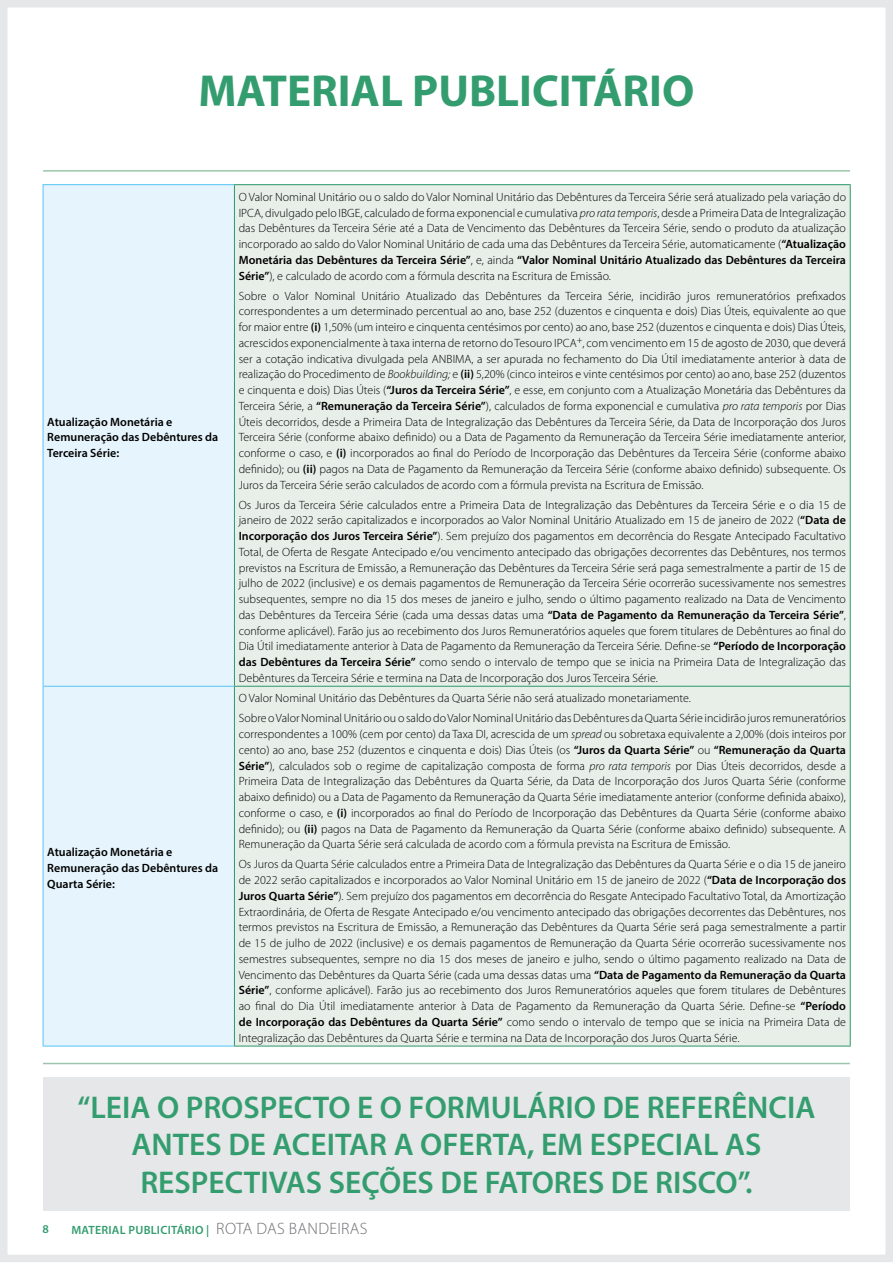
<style>
.page{position:relative;width:893px;height:1263px;background:#fff}
.page>*{position:absolute;margin:0;border:0;box-sizing:border-box;transform-origin:0 0}
.t1{font:700 45px "Myriad Pro";color:#349d6f}
.t2{font:600 31.5px/37.8px "Myriad Pro";color:#349d6f;text-align:center}
.t3{font:300 12px/15.8px "Myriad Pro";color:#000;text-align:justify}
.t4{font:600 12px/15.8px "Myriad Pro";color:#000}
.t5{font:600 12px "Myriad Pro";letter-spacing:.02em;color:#349d6f}
.s1{font-style:italic}
.s2{font-weight:600}
.s3{font-weight:300;font-size:16.5px;color:#6d6e71}
</style>
<div class="page">
<div style="left:0;top:0;width:893px;height:1262px;border:8px solid #e6e7e8"></div>
<hr style="left:43px;top:1063px;width:807px;height:1px;background:#9ec5ac">
<hr style="left:43px;top:170px;width:807px;height:2px;background:#9ec5ac">
<div style="left:43px;top:1076px;width:807px;height:134px;background:#e6e7e8"></div>
<div style="left:44px;top:185px;width:190px;height:860px;background:#e6f5fd"></div>
<div style="left:235px;top:185px;width:615px;height:860px;background:#e8efe9"></div>
<hr style="left:43px;top:184px;width:191px;height:1px;background:#5cc7f3">
<hr style="left:43px;top:185px;width:1px;height:501px;background:#5cc7f3">
<hr style="left:43px;top:686px;width:191px;height:1px;background:#5cc7f3">
<hr style="left:43px;top:687px;width:1px;height:358px;background:#5cc7f3">
<hr style="left:43px;top:1045px;width:191px;height:1px;background:#5cc7f3">
<hr style="left:234px;top:184px;width:617px;height:1px;background:#349d6f">
<hr style="left:234px;top:185px;width:1px;height:501px;background:#349d6f">
<hr style="left:850px;top:185px;width:1px;height:501px;background:#349d6f">
<hr style="left:234px;top:686px;width:617px;height:1px;background:#349d6f">
<hr style="left:234px;top:687px;width:1px;height:358px;background:#349d6f">
<hr style="left:850px;top:687px;width:1px;height:358px;background:#349d6f">
<hr style="left:234px;top:1045px;width:617px;height:1px;background:#349d6f">
<h1 class="t1" style="left:199px;top:62px;width:497px">MATERIAL PUBLICITÁRIO</h1>
<p class="t4" style="left:47px;top:413px;width:173px">Atualização Monetária e<br>Remuneração das Debêntures da<br>Terceira Série:</p>
<p class="t4" style="left:47px;top:844px;width:173px">Atualização Monetária e<br>Remuneração das Debêntures da<br>Quarta Série:</p>
<p class="t3" style="left:239px;top:189px;width:609px">O Valor Nominal Unitário ou o saldo do Valor Nominal Unitário das Debêntures da Terceira Série será atualizado pela variação do IPCA, divulgado pelo IBGE, calculado de forma exponencial e cumulativa <span class="s1">pro rata temporis</span>, desde a Primeira Data de Integralização das Debêntures da Terceira Série até a Data de Vencimento das Debêntures da Terceira Série, sendo o produto da atualização incorporado ao saldo do Valor Nominal Unitário de cada uma das Debêntures da Terceira Série, automaticamente (<span class="s2">“Atualização Monetária das Debêntures da Terceira Série”</span>, e, ainda <span class="s2">“Valor Nominal Unitário Atualizado das Debêntures da Terceira Série”</span>), e calculado de acordo com a fórmula descrita na Escritura de Emissão.</p>
<p class="t3" style="left:239px;top:288px;width:609px">Sobre o Valor Nominal Unitário Atualizado das Debêntures da Terceira Série, incidirão juros remuneratórios prefixados correspondentes a um determinado percentual ao ano, base 252 (duzentos e cinquenta e dois) Dias Úteis, equivalente ao que for maior entre <span class="s2">(i)</span> 1,50% (um inteiro e cinquenta centésimos por cento) ao ano, base 252 (duzentos e cinquenta e dois) Dias Úteis, acrescidos exponencialmente à taxa interna de retorno do Tesouro IPCA<sup>+</sup>, com vencimento em 15 de agosto de 2030, que deverá ser a cotação indicativa divulgada pela ANBIMA, a ser apurada no fechamento do Dia Útil imediatamente anterior à data de realização do Procedimento de <span class="s1">Bookbuilding;</span> e <span class="s2">(ii)</span> 5,20% (cinco inteiros e vinte centésimos por cento) ao ano, base 252 (duzentos e cinquenta e dois) Dias Úteis (<span class="s2">“Juros da Terceira Série”</span>, e esse, em conjunto com a Atualização Monetária das Debêntures da Terceira Série, a <span class="s2">“Remuneração da Terceira Série”</span>), calculados de forma exponencial e cumulativa <span class="s1">pro rata temporis</span> por Dias Úteis decorridos, desde a Primeira Data de Integralização das Debêntures da Terceira Série, da Data de Incorporação dos Juros Terceira Série (conforme abaixo definido) ou a Data de Pagamento da Remuneração da Terceira Série imediatamente anterior, conforme o caso, e <span class="s2">(i)</span> incorporados ao final do Período de Incorporação das Debêntures da Terceira Série (conforme abaixo definido); ou <span class="s2">(ii)</span> pagos na Data de Pagamento da Remuneração da Terceira Série (conforme abaixo definido) subsequente. Os Juros da Terceira Série serão calculados de acordo com a fórmula prevista na Escritura de Emissão.</p>
<p class="t3" style="left:239px;top:497px;width:609px">Os Juros da Terceira Série calculados entre a Primeira Data de Integralização das Debêntures da Terceira Série e o dia 15 de janeiro de 2022 serão capitalizados e incorporados ao Valor Nominal Unitário Atualizado em 15 de janeiro de 2022 (<span class="s2">“Data de Incorporação dos Juros Terceira Série”</span>). Sem prejuízo dos pagamentos em decorrência do Resgate Antecipado Facultativo Total, de Oferta de Resgate Antecipado e/ou vencimento antecipado das obrigações decorrentes das Debêntures, nos termos previstos na Escritura de Emissão, a Remuneração das Debêntures da Terceira Série será paga semestralmente a partir de 15 de julho de 2022 (inclusive) e os demais pagamentos de Remuneração da Terceira Série ocorrerão sucessivamente nos semestres subsequentes, sempre no dia 15 dos meses de janeiro e julho, sendo o último pagamento realizado na Data de Vencimento das Debêntures da Terceira Série (cada uma dessas datas uma <span class="s2">“Data de Pagamento da Remuneração da Terceira Série”</span>, conforme aplicável). Farão jus ao recebimento dos Juros Remuneratórios aqueles que forem titulares de Debêntures ao final do Dia Útil imediatamente anterior à Data de Pagamento da Remuneração da Terceira Série. Define-se <span class="s2">“Período de Incorporação das Debêntures da Terceira Série”</span> como sendo o intervalo de tempo que se inicia na Primeira Data de Integralização das Debêntures da Terceira Série e termina na Data de Incorporação dos Juros Terceira Série.</p>
<p class="t3" style="left:239px;top:689px;width:609px;line-height:20px">O Valor Nominal Unitário das Debêntures da Quarta Série não será atualizado monetariamente.<br>Sobre o Valor Nominal Unitário ou o saldo do Valor Nominal Unitário das Debêntures da Quarta Série incidirão juros remuneratórios</p>
<p class="t3" style="left:239px;top:726px;width:609px">correspondentes a 100% (cem por cento) da Taxa DI, acrescida de um <span class="s1">spread</span> ou sobretaxa equivalente a 2,00% (dois inteiros por cento) ao ano, base 252 (duzentos e cinquenta e dois) Dias Úteis (os <span class="s2">“Juros da Quarta Série”</span> ou <span class="s2">“Remuneração da Quarta Série”</span>), calculados sob o regime de capitalização composta de forma <span class="s1">pro rata temporis</span> por Dias Úteis decorridos, desde a Primeira Data de Integralização das Debêntures da Quarta Série, da Data de Incorporação dos Juros Quarta Série (conforme abaixo definido) ou a Data de Pagamento da Remuneração da Quarta Série imediatamente anterior (conforme definida abaixo), conforme o caso, e <span class="s2">(i)</span> incorporados ao final do Período de Incorporação das Debêntures da Quarta Série (conforme abaixo definido); ou <span class="s2">(ii)</span> pagos na Data de Pagamento da Remuneração da Quarta Série (conforme abaixo definido) subsequente. A Remuneração da Quarta Série será calculada de acordo com a fórmula prevista na Escritura de Emissão.</p>
<p class="t3" style="left:239px;top:857px;width:609px">Os Juros da Quarta Série calculados entre a Primeira Data de Integralização das Debêntures da Quarta Série e o dia 15 de janeiro de 2022 serão capitalizados e incorporados ao Valor Nominal Unitário em 15 de janeiro de 2022 (<span class="s2">“Data de Incorporação dos Juros Quarta Série”</span>). Sem prejuízo dos pagamentos em decorrência do Resgate Antecipado Facultativo Total, da Amortização Extraordinária, de Oferta de Resgate Antecipado e/ou vencimento antecipado das obrigações decorrentes das Debêntures, nos termos previstos na Escritura de Emissão, a Remuneração das Debêntures da Quarta Série será paga semestralmente a partir de 15 de julho de 2022 (inclusive) e os demais pagamentos de Remuneração da Quarta Série ocorrerão sucessivamente nos semestres subsequentes, sempre no dia 15 dos meses de janeiro e julho, sendo o último pagamento realizado na Data de Vencimento das Debêntures da Quarta Série (cada uma dessas datas uma <span class="s2">“Data de Pagamento da Remuneração da Quarta Série”</span>, conforme aplicável). Farão jus ao recebimento dos Juros Remuneratórios aqueles que forem titulares de Debêntures ao final do Dia Útil imediatamente anterior à Data de Pagamento da Remuneração da Quarta Série. Define-se <span class="s2">“Período de Incorporação das Debêntures da Quarta Série”</span> como sendo o intervalo de tempo que se inicia na Primeira Data de Integralização das Debêntures da Quarta Série e termina na Data de Incorporação dos Juros Quarta Série.</p>
<h2 class="t2" style="left:78px;top:1087px;width:739px">“LEIA O PROSPECTO E O FORMULÁRIO DE REFERÊNCIA<br>ANTES DE ACEITAR A OFERTA, EM ESPECIAL AS<br>RESPECTIVAS SEÇÕES DE FATORES DE RISCO”.</h2>
<p class="t5" style="left:43px;top:1222px;width:8px">8</p>
<p class="t5" style="left:72px;top:1222px;width:297px">MATERIAL PUBLICITÁRIO | <span class="s3">ROTA DAS BANDEIRAS</span></p>
</div>
